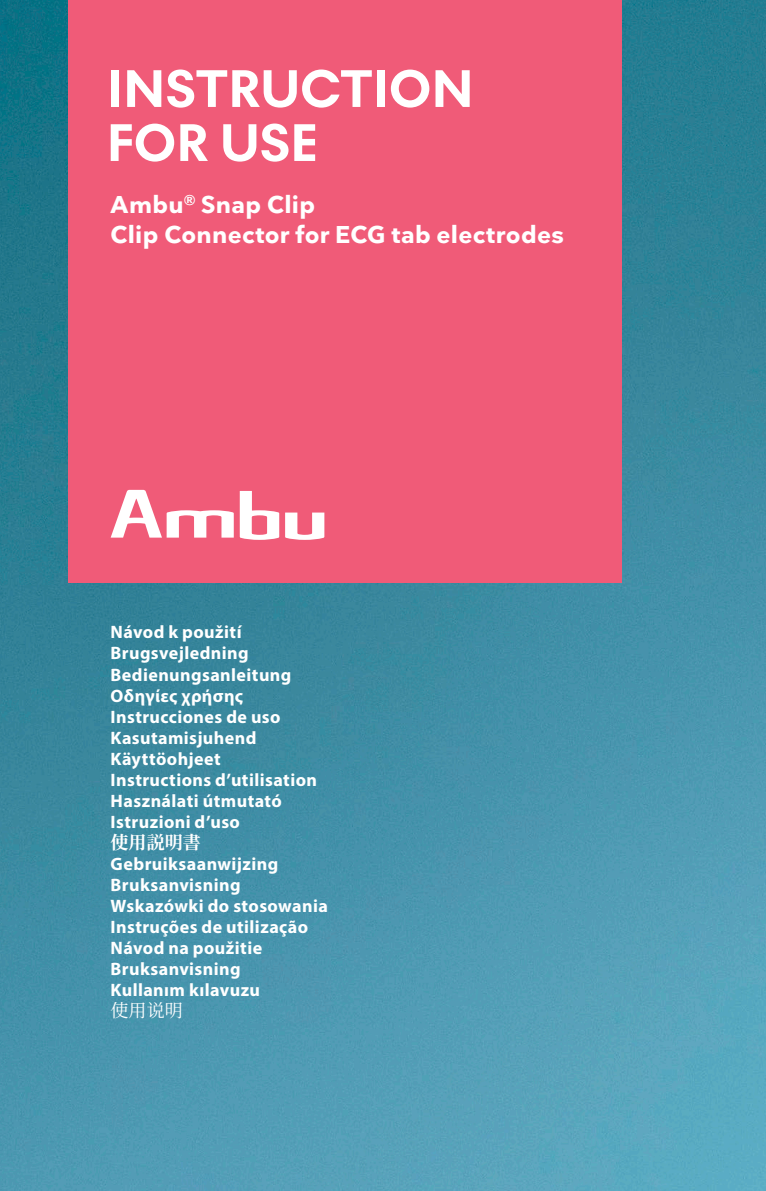
<style>
.page{position:relative;width:766px;height:1191px;background:#fff}
.page>*{position:absolute;margin:0;border:0;box-sizing:border-box;transform-origin:0 0}
.t1{font:700 54px/54px "Noir No 1";color:#fff}
.t2{font:700 24px/30px "Nationale";letter-spacing:.01em;color:#fff}
.t3{font:700 18px/21px "Myriad Pro";letter-spacing:.02em;color:#fff}
.t4{font:700 18px "Noto Serif JP";color:#fff}
.t5{font:18px "Noto Serif SC";color:#fff}
</style>
<div class="page">
<img style="left:0;top:0;width:765px;height:1191px">
<div style="left:68px;top:0;width:553px;height:582px;background:#f05b78"></div>
<svg style="left:285px;top:512px;width:39px;height:28px"></svg>
<svg style="left:240px;top:491px;width:39px;height:49px"></svg>
<svg style="left:111px;top:490px;width:123px;height:47px"></svg>
<h1 class="t1" style="left:106px;top:61px;width:369px">INSTRUCTION<br>FOR USE</h1>
<h2 class="t2" style="left:111px;top:189px;width:454px">Ambu<sup>®</sup> Snap Clip<br>Clip Connector for ECG tab electrodes</h2>
<p class="t3" style="left:111px;top:621px;width:208px">Návod k použití<br>Brugsvejledning<br>Bedienungsanleitung<br>Οδηγίες χρήσης<br>Instrucciones de uso<br>Kasutamisjuhend<br>Käyttöohjeet<br>Instructions d’utilisation<br>Használati útmutató<br>Istruzioni d’uso</p>
<p class="t4" style="left:111px;top:832px;width:92px">使用説明書</p>
<p class="t3" style="left:111px;top:852px;width:219px">Gebruiksaanwijzing<br>Bruksanvisning<br>Wskazówki do stosowania<br>Instruções de utilização<br>Návod na použitie<br>Bruksanvisning<br>Kullanım kılavuzu</p>
<p class="t5" style="left:111px;top:1000px;width:73px">使用说明</p>
</div>
